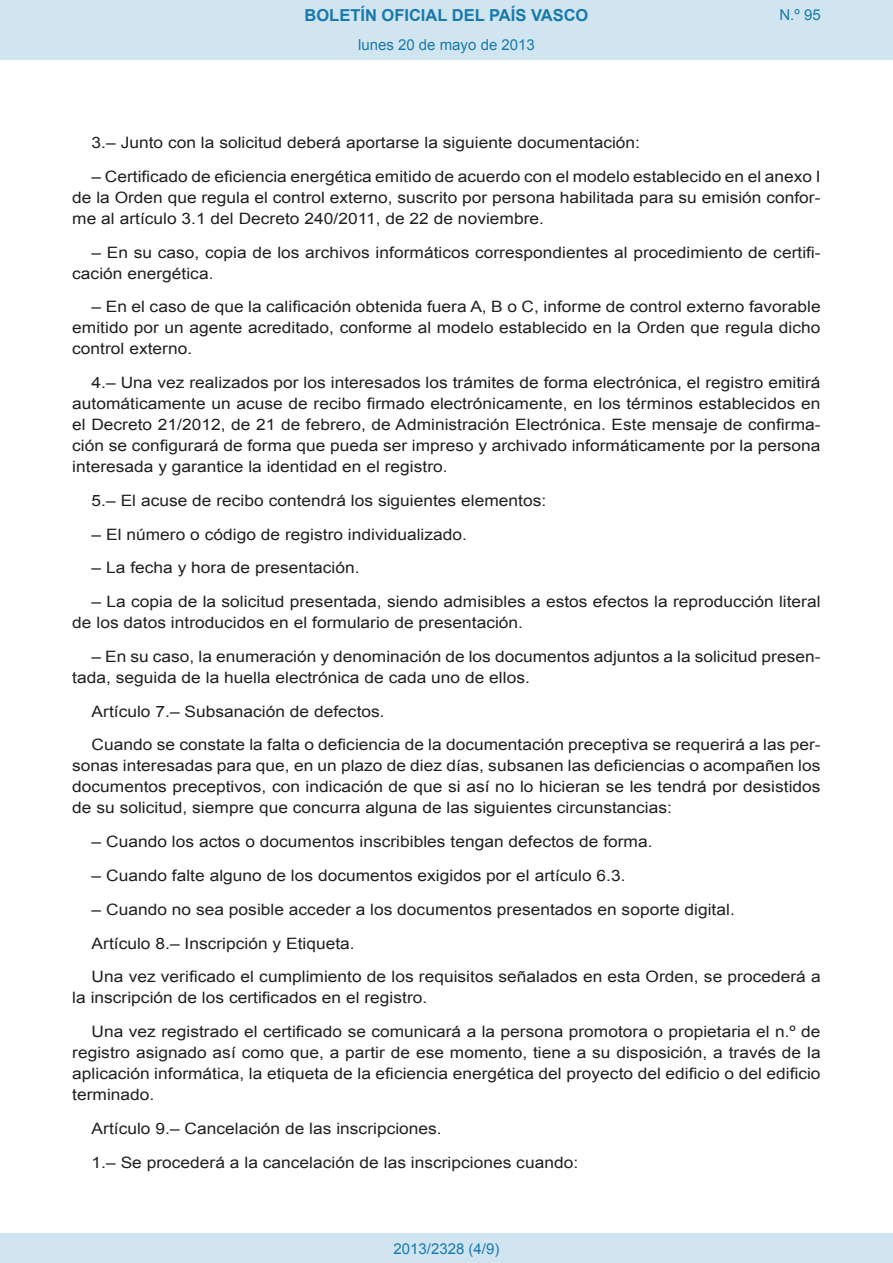
<style>
.page{position:relative;width:893px;height:1263px;background:#fff}
.page>*{position:absolute;margin:0;border:0;box-sizing:border-box;transform-origin:0 0}
.t1{font:700 16.5px "Arial";color:#1879ad}
.BOPVDetalle{font:15.6px/21px "Arial";color:#231f20;text-align:justify;scale:1.11 1}
.Paginacion_Centro{font:15px "Arial";color:#1879ad}
</style>
<div class="page">
<div style="left:0;top:0;width:893px;height:60px;background:#d0e5f0"></div>
<div style="left:0;top:1233px;width:893px;height:30px;background:#d0e5f0"></div>
<p class="t1" style="left:305px;top:4px;width:285px">BOLETÍN OFICIAL DEL PAÍS VASCO</p>
<p class="Paginacion_Centro" style="left:358px;top:35px;width:178px">lunes 20 de mayo de 2013</p>
<p class="Paginacion_Centro" style="left:779px;top:5px;width:43px">N.º 95</p>
<p class="BOPVDetalle" style="left:92px;top:132px;width:496px">3.– Junto con la solicitud deberá aportarse la siguiente documentación:</p>
<p class="BOPVDetalle" style="left:72px;top:166px;width:676px;text-indent:19px">– Certificado de eficiencia energética emitido de acuerdo con el modelo establecido en el anexo I de la Orden que regula el control externo, suscrito por persona habilitada para su emisión confor&shy;me al artículo 3.1 del Decreto 240/2011, de 22 de noviembre.</p>
<p class="BOPVDetalle" style="left:72px;top:242px;width:676px;text-indent:19px">– En su caso, copia de los archivos informáticos correspondientes al procedimiento de certifi&shy;cación energética.</p>
<p class="BOPVDetalle" style="left:72px;top:297px;width:676px;text-indent:19px">– En el caso de que la calificación obtenida fuera A, B o C, informe de control externo favorable emitido por un agente acreditado, conforme al modelo establecido en la Orden que regula dicho control externo.</p>
<p class="BOPVDetalle" style="left:72px;top:372px;width:676px;text-indent:19px">4.– Una vez realizados por los interesados los trámites de forma electrónica, el registro emitirá automáticamente un acuse de recibo firmado electrónicamente, en los términos establecidos en el Decreto 21/2012, de 21 de febrero, de Administración Electrónica. Este mensaje de confirma&shy;ción se configurará de forma que pueda ser impreso y archivado informáticamente por la persona interesada y garantice la identidad en el registro.</p>
<p class="BOPVDetalle" style="left:92px;top:490px;width:411px">5.– El acuse de recibo contendrá los siguientes elementos:</p>
<p class="BOPVDetalle" style="left:92px;top:524px;width:340px">– El número o código de registro individualizado.</p>
<p class="BOPVDetalle" style="left:92px;top:558px;width:243px">– La fecha y hora de presentación.</p>
<p class="BOPVDetalle" style="left:72px;top:591px;width:676px;text-indent:19px">– La copia de la solicitud presentada, siendo admisibles a estos efectos la reproducción literal de los datos introducidos en el formulario de presentación.</p>
<p class="BOPVDetalle" style="left:72px;top:646px;width:676px;text-indent:19px">– En su caso, la enumeración y denominación de los documentos adjuntos a la solicitud presen&shy;tada, seguida de la huella electrónica de cada uno de ellos.</p>
<p class="BOPVDetalle" style="left:92px;top:701px;width:266px">Artículo 7.– Subsanación de defectos.</p>
<p class="BOPVDetalle" style="left:72px;top:735px;width:676px;text-indent:19px">Cuando se constate la falta o deficiencia de la documentación preceptiva se requerirá a las per&shy;sonas interesadas para que, en un plazo de diez días, subsanen las deficiencias o acompañen los documentos preceptivos, con indicación de que si así no lo hicieran se les tendrá por desistidos de su solicitud, siempre que concurra alguna de las siguientes circunstancias:</p>
<p class="BOPVDetalle" style="left:92px;top:831px;width:507px">– Cuando los actos o documentos inscribibles tengan defectos de forma.</p>
<p class="BOPVDetalle" style="left:92px;top:865px;width:483px">– Cuando falte alguno de los documentos exigidos por el artículo 6.3.</p>
<p class="BOPVDetalle" style="left:92px;top:899px;width:581px">– Cuando no sea posible acceder a los documentos presentados en soporte digital.</p>
<p class="BOPVDetalle" style="left:92px;top:933px;width:239px">Artículo 8.– Inscripción y Etiqueta.</p>
<p class="BOPVDetalle" style="left:72px;top:966px;width:676px;text-indent:19px">Una vez verificado el cumplimiento de los requisitos señalados en esta Orden, se procederá a la inscripción de los certificados en el registro.</p>
<p class="BOPVDetalle" style="left:72px;top:1021px;width:676px;text-indent:19px">Una vez registrado el certificado se comunicará a la persona promotora o propietaria el n.º de registro asignado así como que, a partir de ese momento, tiene a su disposición, a través de la aplicación informática, la etiqueta de la eficiencia energética del proyecto del edificio o del edificio terminado.</p>
<p class="BOPVDetalle" style="left:92px;top:1118px;width:317px">Artículo 9.– Cancelación de las inscripciones.</p>
<p class="BOPVDetalle" style="left:92px;top:1152px;width:440px">1.– Se procederá a la cancelación de las inscripciones cuando:</p>
<p class="Paginacion_Centro" style="left:393px;top:1238px;width:107px">2013/2328 (4/9)</p>
</div>
